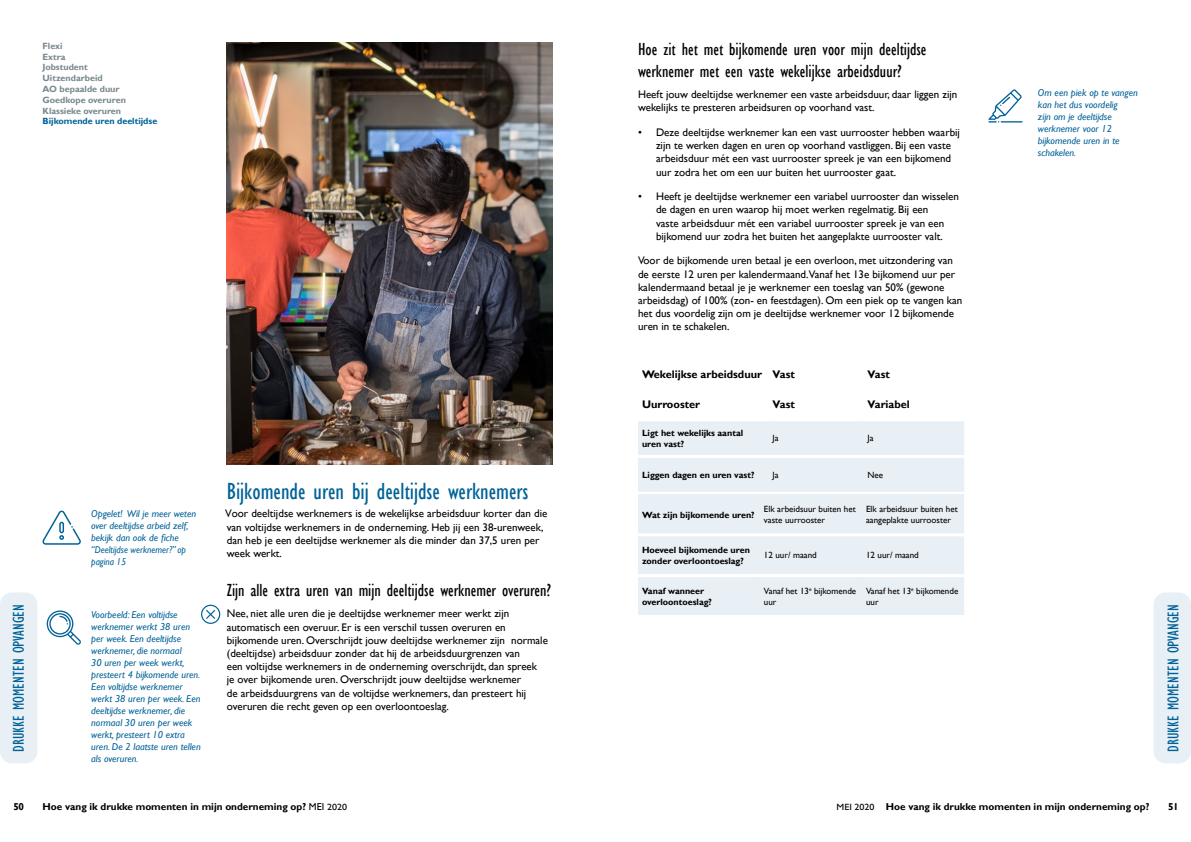
<style>
.page{position:relative;width:1191px;height:842px;background:#fff}
.page>*{position:absolute;margin:0;border:0;box-sizing:border-box;transform-origin:0 0}
.t1{font:condensed 24px "Gill Sans";color:#006298}
.t2{font:condensed 18px/21.6px "Gill Sans";color:#000}
.t3{font:condensed 16px "Gill Sans";color:#006298}
.t4{font:11px/13.2px "Gill Sans";color:#000}
.t5{font:700 11px "Gill Sans";color:#000}
.t6{font:italic 10px/12px "Gill Sans";color:#006298}
.t7{font:700 10px "Gill Sans";color:#000}
.t8{font:9px/10.8px "Gill Sans";color:#000}
.t9{font:700 9px/10.8px "Gill Sans";color:#000}
.t10{font:700 9px/10.8px "Gill Sans";color:#78888f}
.t11{font:700 9px "Gill Sans";color:#006298}
.s1{font-weight:400}
.s2{font-weight:400;font-size:9px}
</style>
<div class="page">
<div style="left:1153px;top:592px;width:38px;height:171px;background:#e9f0f5;border-radius:12px"></div>
<div style="left:0;top:592px;width:37px;height:171px;background:#e9f0f5;border-radius:12px"></div>
<img style="left:227px;top:43px;width:326px;height:422px">
<svg style="left:43px;top:511px;width:38px;height:34px"></svg>
<svg style="left:47px;top:610px;width:34px;height:35px"></svg>
<svg style="left:201px;top:605px;width:19px;height:19px"></svg>
<hr style="left:1000px;top:121px;width:22px;height:2px;background:#006298">
<svg style="left:988px;top:89px;width:33px;height:34px"></svg>
<div style="left:638px;top:421px;width:326px;height:194px;background:#e9f0f5"></div>
<hr style="left:638px;top:533px;width:122px;height:3px;background:#fff">
<hr style="left:760px;top:533px;width:102px;height:3px;background:#fff">
<hr style="left:862px;top:533px;width:102px;height:3px;background:#fff">
<hr style="left:638px;top:574px;width:122px;height:3px;background:#fff">
<hr style="left:760px;top:574px;width:102px;height:3px;background:#fff">
<hr style="left:862px;top:574px;width:102px;height:3px;background:#fff">
<p class="t10" style="left:43px;top:41px;width:85px">Flexi<br>Extra<br>Jobstudent<br>Uitzendarbeid<br>AO bepaalde duur<br>Goedkope overuren<br>Klassieke overuren</p>
<p class="t11" style="left:43px;top:116px;width:116px">Bijkomende uren deeltijdse</p>
<h3 class="t3" style="left:9px;top:752px;width:149px;rotate:-90deg">DRUKKE MOMENTEN OPVANGEN</h3>
<p class="t6" style="left:91px;top:508px;width:106px">Opgelet! Wil je meer weten over deeltijdse arbeid zelf, bekijk dan ook de fiche “Deeltijdse werknemer?” op pagina 15</p>
<p class="t6" style="left:91px;top:609px;width:111px">Voorbeeld: Een voltijdse werknemer werkt 38 uren per week. Een deeltijdse werknemer, die normaal<br>30 uren per week werkt, presteert 4 bijkomende uren.<br>Een voltijdse werknemer werkt 38 uren per week. Een deeltijdse werknemer, die normaal 30 uren per week werkt, presteert 10 extra uren. De 2 laatste uren tellen als overuren.</p>
<h1 class="t1" style="left:227px;top:476px;width:303px">Bijkomende uren bij deeltijdse werknemers</h1>
<p class="t4" style="left:225px;top:507px;width:324px">Voor deeltijdse werknemers is de wekelijkse arbeidsduur korter dan die van voltijdse werknemers in de onderneming. Heb jij een 38-urenweek, dan heb je een deeltijdse werknemer als die minder dan 37,5 uren per week werkt.</p>
<h2 class="t2" style="left:227px;top:579px;width:326px">Zijn alle extra uren van mijn deeltijdse werknemer overuren?</h2>
<p class="t4" style="left:227px;top:607px;width:323px">Nee, niet alle uren die je deeltijdse werknemer meer werkt zijn automatisch een overuur. Er is een verschil tussen overuren en bijkomende uren. Overschrijdt jouw deeltijdse werknemer zijn normale (deeltijdse) arbeidsduur zonder dat hij de arbeidsduurgrenzen van<br>een voltijdse werknemers in de onderneming overschrijdt, dan spreek<br>je over bijkomende uren. Overschrijdt jouw deeltijdse werknemer<br>de arbeidsduurgrens van de voltijdse werknemers, dan presteert hij overuren die recht geven op een overloontoeslag.</p>
<p class="t7" style="left:14px;top:801px;width:12px">50</p>
<p class="t7" style="left:43px;top:801px;width:306px">Hoe vang ik drukke momenten in mijn onderneming op? <span class="s1">MEI</span> <span class="s2">2020</span></p>
<h2 class="t2" style="left:638px;top:38px;width:290px">Hoe zit het met bijkomende uren voor mijn deeltijdse werknemer met een vaste wekelijkse arbeidsduur?</h2>
<p class="t4" style="left:638px;top:88px;width:321px">Heeft jouw deeltijdse werknemer een vaste arbeidsduur, daar liggen zijn wekelijks te presteren arbeidsuren op voorhand vast.</p>
<p class="t4" style="left:656px;top:126px;width:305px;text-indent:-18px">• Deze deeltijdse werknemer kan een vast uurrooster hebben waarbij zijn te werken dagen en uren op voorhand vastliggen. Bij een vaste arbeidsduur mét een vast uurrooster spreek je van een bijkomend uur zodra het om een uur buiten het uurrooster gaat.</p>
<p class="t4" style="left:656px;top:190px;width:304px;text-indent:-18px">• Heeft je deeltijdse werknemer een variabel uurrooster dan wisselen de dagen en uren waarop hij moet werken regelmatig. Bij een<br>vaste arbeidsduur mét een variabel uurrooster spreek je van een bijkomend uur zodra het buiten het aangeplakte uurrooster valt.</p>
<p class="t4" style="left:638px;top:254px;width:326px">Voor de bijkomende uren betaal je een overloon, met uitzondering van de eerste 12 uren per kalendermaand.Vanaf het 13e bijkomend uur per kalendermaand betaal je je werknemer een toeslag van 50% (gewone arbeidsdag) of 100% (zon- en feestdagen). Om een piek op te vangen kan het dus voordelig zijn om je deeltijdse werknemer voor 12 bijkomende uren in te schakelen.</p>
<p class="t5" style="left:642px;top:368px;width:154px">Wekelijkse arbeidsduur Vast</p>
<p class="t5" style="left:867px;top:368px;width:24px">Vast</p>
<p class="t5" style="left:642px;top:398px;width:60px">Uurrooster</p>
<p class="t5" style="left:772px;top:398px;width:24px">Vast</p>
<p class="t5" style="left:867px;top:398px;width:44px">Variabel</p>
<p class="t9" style="left:642px;top:428px;width:103px">Ligt het wekelijks aantal uren vast?</p>
<p class="t8" style="left:772px;top:433px;width:8px">Ja</p>
<p class="t8" style="left:867px;top:433px;width:8px">Ja</p>
<p class="t9" style="left:642px;top:470px;width:114px">Liggen dagen en uren vast?</p>
<p class="t8" style="left:772px;top:470px;width:8px">Ja</p>
<p class="t8" style="left:867px;top:470px;width:17px">Nee</p>
<p class="t9" style="left:642px;top:509px;width:114px">Wat zijn bijkomende uren?</p>
<p class="t8" style="left:764px;top:504px;width:93px">Elk arbeidsuur buiten het vaste uurrooster</p>
<p class="t8" style="left:866px;top:504px;width:93px">Elk arbeidsuur buiten het aangeplakte uurrooster</p>
<p class="t9" style="left:642px;top:545px;width:109px">Hoeveel bijkomende uren zonder overloontoeslag?</p>
<p class="t8" style="left:764px;top:550px;width:54px">12 uur/ maand</p>
<p class="t8" style="left:866px;top:550px;width:54px">12 uur/ maand</p>
<p class="t9" style="left:642px;top:586px;width:71px">Vanaf wanneer overloontoeslag?</p>
<p class="t8" style="left:764px;top:585px;width:94px">Vanaf het 13<sup>e</sup> bijkomende uur</p>
<p class="t8" style="left:866px;top:585px;width:94px">Vanaf het 13<sup>e</sup> bijkomende uur</p>
<p class="t6" style="left:1037px;top:87px;width:101px">Om een piek op te vangen kan het dus voordelig<br>zijn om je deeltijdse werknemer voor 12 bijkomende uren in te schakelen.</p>
<h3 class="t3" style="left:1164px;top:752px;width:149px;rotate:-90deg">DRUKKE MOMENTEN OPVANGEN</h3>
<p class="t7" style="left:836px;top:801px;width:314px"><span class="s2">MEI 2020</span> Hoe vang ik drukke momenten in mijn onderneming op?</p>
<p class="t7" style="left:1168px;top:801px;width:12px">51</p>
</div>
